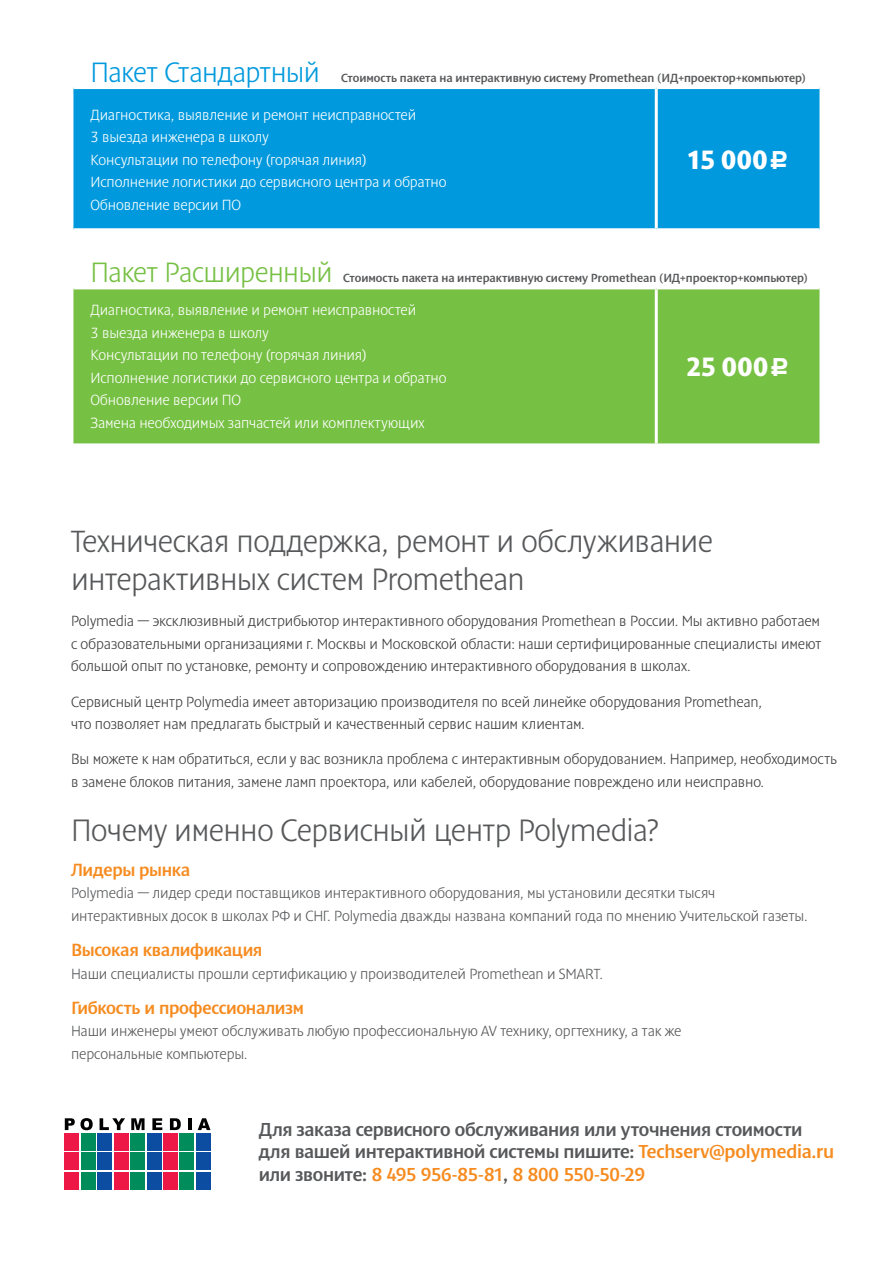
<style>
.page{position:relative;width:893px;height:1263px;background:#fff}
.page>*{position:absolute;margin:0;border:0;box-sizing:border-box;transform-origin:0 0}
.t1{font:31.5px/37.8px "Denda New Light C";letter-spacing:-.015em;color:#57585a}
.t2{font:700 27px "Denda New C";letter-spacing:.015em;color:#fff}
.t3{font:19.05px/22.5px "Denda New C";letter-spacing:-.02em;color:#57585a}
.t4{font:18px "Denda New C";letter-spacing:-.02em;color:#f68b1f}
.t5{font:15px/22.5px "Denda New Light C";letter-spacing:-.01em;color:#3e3e3f}
.t6{font:15px "Denda New Light C";letter-spacing:-.005em;color:#fff}
.t7{font:15px/22.5px "Denda New Light C";letter-spacing:-.005em;color:#57585a}
.t8{font:12px "Denda New C";color:#57585a}
.s1{font-family:"Denda New Light C";font-size:28.5px;color:#09d}
.s2{font-family:"ALS Rubl";font-weight:400;font-size:25.5px}
.s3{font-family:"Denda New Light C";font-size:28.5px;color:#76c043}
.s4{color:#f68b1f}
</style>
<div class="page">
<div style="left:73px;top:89px;width:746px;height:139px;background:#09d"></div>
<div style="left:73px;top:289px;width:746px;height:154px;background:#76c043"></div>
<hr style="left:655px;top:89px;width:3px;height:139px;background:#fff">
<hr style="left:655px;top:289px;width:3px;height:154px;background:#fff">
<div style="left:65px;top:1134px;width:14px;height:17px;background:#ed1845"></div>
<div style="left:65px;top:1153px;width:14px;height:17px;background:#ed1845"></div>
<div style="left:65px;top:1172px;width:14px;height:17px;background:#ed1845"></div>
<div style="left:81px;top:1134px;width:14px;height:17px;background:#008c5b"></div>
<div style="left:81px;top:1153px;width:14px;height:17px;background:#008c5b"></div>
<div style="left:81px;top:1172px;width:14px;height:17px;background:#008c5b"></div>
<div style="left:98px;top:1134px;width:14px;height:17px;background:#0d4da1"></div>
<div style="left:98px;top:1153px;width:14px;height:17px;background:#0d4da1"></div>
<div style="left:98px;top:1172px;width:14px;height:17px;background:#0d4da1"></div>
<div style="left:114px;top:1134px;width:14px;height:17px;background:#ed1845"></div>
<div style="left:114px;top:1153px;width:14px;height:17px;background:#ed1845"></div>
<div style="left:114px;top:1172px;width:14px;height:17px;background:#ed1845"></div>
<div style="left:130px;top:1134px;width:15px;height:17px;background:#008c5b"></div>
<div style="left:130px;top:1153px;width:15px;height:17px;background:#008c5b"></div>
<div style="left:130px;top:1172px;width:15px;height:17px;background:#008c5b"></div>
<div style="left:147px;top:1134px;width:14px;height:17px;background:#0d4da1"></div>
<div style="left:147px;top:1153px;width:14px;height:17px;background:#0d4da1"></div>
<div style="left:147px;top:1172px;width:14px;height:17px;background:#0d4da1"></div>
<div style="left:163px;top:1134px;width:15px;height:17px;background:#ed1845"></div>
<div style="left:163px;top:1153px;width:15px;height:17px;background:#ed1845"></div>
<div style="left:163px;top:1172px;width:15px;height:17px;background:#ed1845"></div>
<div style="left:180px;top:1134px;width:14px;height:17px;background:#008c5b"></div>
<div style="left:180px;top:1153px;width:14px;height:17px;background:#008c5b"></div>
<div style="left:180px;top:1172px;width:14px;height:17px;background:#008c5b"></div>
<div style="left:196px;top:1134px;width:14px;height:17px;background:#0d4da1"></div>
<div style="left:196px;top:1153px;width:14px;height:17px;background:#0d4da1"></div>
<div style="left:196px;top:1172px;width:14px;height:17px;background:#0d4da1"></div>
<svg style="left:65px;top:1118px;width:28px;height:12px"></svg>
<svg style="left:100px;top:1118px;width:25px;height:12px"></svg>
<svg style="left:131px;top:1118px;width:14px;height:12px"></svg>
<svg style="left:152px;top:1118px;width:10px;height:12px"></svg>
<svg style="left:170px;top:1118px;width:11px;height:12px"></svg>
<svg style="left:188px;top:1118px;width:3px;height:12px"></svg>
<svg style="left:198px;top:1118px;width:12px;height:12px"></svg>
<p class="t8" style="left:90px;top:71px;width:717px"><span class="s1">Пакет Стандартный</span> Стоимость пакета на интерактивную систему Promethean (ИД+проектор+компьютер)</p>
<p class="t6" style="left:90px;top:106px;width:327px">Диагностика, выявление и ремонт неисправностей</p>
<p class="t6" style="left:90px;top:129px;width:180px">3 выезда инженера в школу</p>
<p class="t6" style="left:90px;top:151px;width:278px">Консультации по телефону (горячая линия)</p>
<p class="t6" style="left:90px;top:174px;width:358px">Исполнение логистики до сервисного центра и обратно</p>
<p class="t6" style="left:90px;top:196px;width:152px">Обновление версии ПО</p>
<p class="t2" style="left:687px;top:146px;width:104px">15 000<span class="s2">c</span></p>
<p class="t8" style="left:90px;top:271px;width:719px"><span class="s3">Пакет Расширенный</span> Стоимость пакета на интерактивную систему Promethean (ИД+проектор+компьютер)</p>
<p class="t6" style="left:90px;top:302px;width:327px">Диагностика, выявление и ремонт неисправностей</p>
<p class="t6" style="left:90px;top:325px;width:180px">3 выезда инженера в школу</p>
<p class="t6" style="left:90px;top:347px;width:278px">Консультации по телефону (горячая линия)</p>
<p class="t6" style="left:90px;top:370px;width:358px">Исполнение логистики до сервисного центра и обратно</p>
<p class="t6" style="left:90px;top:392px;width:152px">Обновление версии ПО</p>
<p class="t6" style="left:90px;top:415px;width:336px">Замена необходимых запчастей или комплектующих</p>
<p class="t2" style="left:686px;top:353px;width:105px">25 000<span class="s2">c</span></p>
<p class="t1" style="left:71px;top:523px;width:644px">Техническая поддержка, ремонт и обслуживание интерактивных систем Promethean</p>
<p class="t5" style="left:71px;top:610px;width:752px;text-align:justify">Polymedia — эксклюзивный дистрибьютор интерактивного оборудования Promethean в России. Мы активно работаем с образовательными организациями г. Москвы и Московской области: наши сертифицированные специалисты имеют большой опыт по установке, ремонту и сопровождению интерактивного оборудования в школах.</p>
<p class="t5" style="left:71px;top:690px;width:692px">Сервисный центр Polymedia имеет авторизацию производителя по всей линейке оборудования Promethean, что позволяет нам предлагать быстрый и качественный сервис нашим клиентам.</p>
<p class="t5" style="left:71px;top:748px;width:768px">Вы можете к нам обратиться, если у вас возникла проблема с интерактивным оборудованием. Например, необходимость в замене блоков питания, замене ламп проектора, или кабелей, оборудование повреждено или неисправно.</p>
<p class="t1" style="left:71px;top:811px;width:590px">Почему именно Сервисный центр Polymedia?</p>
<p class="t4" style="left:71px;top:860px;width:121px">Лидеры рынка</p>
<p class="t7" style="left:71px;top:882px;width:738px">Polymedia — лидер среди поставщиков интерактивного оборудования, мы установили десятки тысяч интерактивных досок в школах РФ и СНГ. Polymedia дважды названа компаний года по мнению Учительской газеты.</p>
<p class="t4" style="left:71px;top:940px;width:193px">Высокая квалификация</p>
<p class="t7" style="left:71px;top:962px;width:533px">Наши специалисты прошли сертификацию у производителей Promethean и SMART.</p>
<p class="t4" style="left:71px;top:998px;width:235px">Гибкость и профессионализм</p>
<p class="t7" style="left:71px;top:1020px;width:612px">Наши инженеры умеют обслуживать любую профессиональную AV технику, оргтехнику, а так же персональные компьютеры.</p>
<p class="t3" style="left:259px;top:1118px;width:577px">Для заказа сервисного обслуживания или уточнения стоимости для вашей интерактивной системы пишите: <span class="s4">Techserv@polymedia.ru </span>или звоните: <span class="s4">8 495 956-85-81</span>, <span class="s4">8 800 550-50-29</span></p>
</div>
